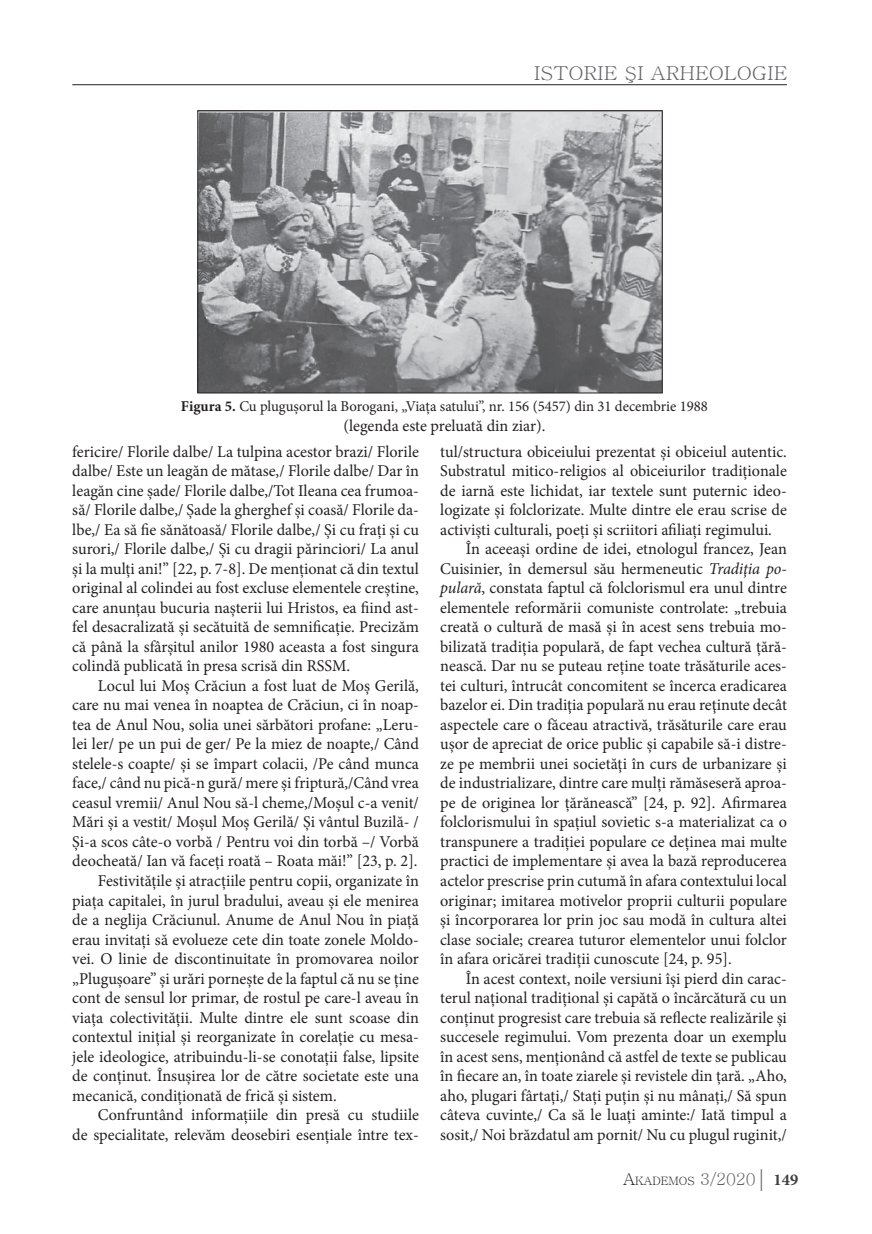
<style>
.page{position:relative;width:872px;height:1234px;background:#fff}
.page>*{position:absolute;margin:0;border:0;box-sizing:border-box;transform-origin:0 0}
.t1{font:19.2px "Batang";color:#636366;scale:1.06 1}
.t2{font:16.5px/19.5px "Minion Pro";color:#231f20;text-align:justify}
.t3{font:15px "Minion Pro";color:#231f20}
.t4{font:11.55px "Batang";color:#231f20}
.s1{font-weight:700}
.s2{font-style:italic}
.s3{font-size:16.5px}
.s4{font-size:16.5px;color:#636366}
.s5{font-family:"Garamond";font-size:24px;color:#636366}
.s6{font-family:"Minion Pro";font-weight:700;font-size:16.5px;color:#3e3e3f}
</style>
<div class="page">
<hr style="left:72px;top:84px;width:715px;height:1px;background:#231f20">
<img style="left:200px;top:112px;width:460px;height:279px">
<div style="left:198px;top:110px;width:464px;height:283px;border:1px solid #231f20"></div>
<p class="t1" style="left:534px;top:64px;width:241px">ISTORIE ŞI ARHEOLOGIE</p>
<p class="t3" style="left:181px;top:396px;width:528px"><span class="s1">Figura 5.</span> Cu plugușorul la Borogani, „Viața satului”, nr. 156 (5457) din 31 decembrie 1988</p>
<p class="t2" style="left:343px;top:416px;width:203px">(legenda este preluată din ziar).</p>
<p class="t2" style="left:72px;top:441px;width:348px">fericire/ Florile dalbe/ La tulpina acestor brazi/ Florile dalbe/ Este un leagăn de mătase,/ Florile dalbe/ Dar în leagăn cine șade/ Florile dalbe,/Tot Ileana cea frumoa&shy;să/ Florile dalbe,/ Șade la gherghef și coasă/ Florile da&shy;lbe,/ Ea să fie sănătoasă/ Florile dalbe,/ Și cu frați și cu surori,/ Florile dalbe,/ Și cu dragii părinciori/ La anul și la mulți ani!” [22, p. 7-8]. De menționat că din textul original al colindei au fost excluse elementele creștine, care anunțau bucuria nașterii lui Hristos, ea fiind ast&shy;fel desacralizată și secătuită de semnificație. Precizăm că până la sfârșitul anilor 1980 aceasta a fost singura colindă publicată în presa scrisă din RSSM.</p>
<p class="t2" style="left:98px;top:675px;width:323px">Locul lui Moș Crăciun a fost luat de Moș Gerilă,</p>
<p class="t2" style="left:72px;top:695px;width:348px">care nu mai venea în noaptea de Crăciun, ci în noap-</p>
<p class="t2" style="left:72px;top:714px;width:348px">tea de Anul Nou, solia unei sărbători profane: „Leru-</p>
<p class="t2" style="left:72px;top:734px;width:348px">lei ler/ pe un pui de ger/ Pe la miez de noapte,/ Când</p>
<p class="t2" style="left:72px;top:753px;width:348px">stelele-s coapte/ și se împart colacii, /Pe când munca</p>
<p class="t2" style="left:72px;top:773px;width:348px">face,/ când nu pică-n gură/ mere și friptură,/Când vrea</p>
<p class="t2" style="left:72px;top:792px;width:348px">ceasul vremii/ Anul Nou să-l cheme,/Moșul c-a venit/</p>
<p class="t2" style="left:72px;top:812px;width:348px">Mări și a vestit/ Moșul Moș Gerilă/ Și vântul Buzilă- /</p>
<p class="t2" style="left:72px;top:831px;width:348px">Și-a scos câte-o vorbă / Pentru voi din torbă –/ Vorbă</p>
<p class="t2" style="left:72px;top:851px;width:347px">deocheată/ Ian vă faceți roată – Roata măi!” [23, p. 2].</p>
<p class="t2" style="left:98px;top:870px;width:323px">Festivitățile și atracțiile pentru copii, organizate în</p>
<p class="t2" style="left:72px;top:890px;width:348px">piața capitalei, în jurul bradului, aveau și ele menirea</p>
<p class="t2" style="left:72px;top:909px;width:348px">de a neglija Crăciunul. Anume de Anul Nou în piață</p>
<p class="t2" style="left:72px;top:929px;width:348px">erau invitați să evolueze cete din toate zonele Moldo-</p>
<p class="t2" style="left:72px;top:948px;width:348px">vei. O linie de discontinuitate în promovarea noilor</p>
<p class="t2" style="left:72px;top:968px;width:348px">„Plugușoare” și urări pornește de la faptul că nu se ține</p>
<p class="t2" style="left:72px;top:987px;width:348px">cont de sensul lor primar, de rostul pe care-l aveau în</p>
<p class="t2" style="left:72px;top:1007px;width:348px">viața colectivității. Multe dintre ele sunt scoase din</p>
<p class="t2" style="left:72px;top:1026px;width:348px">contextul inițial și reorganizate în corelație cu mesa-</p>
<p class="t2" style="left:72px;top:1046px;width:348px">jele ideologice, atribuindu-li-se conotații false, lipsite</p>
<p class="t2" style="left:72px;top:1065px;width:348px">de conținut. Însușirea lor de către societate este una</p>
<p class="t2" style="left:72px;top:1085px;width:266px">mecanică, condiționată de frică și sistem.</p>
<p class="t2" style="left:98px;top:1104px;width:323px">Confruntând informațiile din presă cu studiile</p>
<p class="t2" style="left:72px;top:1124px;width:348px">de specialitate, relevăm deosebiri esențiale între tex-</p>
<p class="t2" style="left:440px;top:441px;width:348px">tul/structura obiceiului prezentat și obiceiul autentic.</p>
<p class="t2" style="left:440px;top:461px;width:348px">Substratul mitico-religios al obiceiurilor tradiționale</p>
<p class="t2" style="left:440px;top:480px;width:348px">de iarnă este lichidat, iar textele sunt puternic ideo-</p>
<p class="t2" style="left:440px;top:500px;width:348px">logizate și folclorizate. Multe dintre ele erau scrise de</p>
<p class="t2" style="left:440px;top:519px;width:333px">activiști culturali, poeți și scriitori afiliați regimului.</p>
<p class="t2" style="left:466px;top:539px;width:322px">În aceeași ordine de idei, etnologul francez, Jean</p>
<p class="t2" style="left:440px;top:558px;width:348px">Cuisinier, în demersul său hermeneutic <span class="s2">Tradiţia po-</span></p>
<p class="t2" style="left:440px;top:578px;width:348px"><span class="s2">pulară</span>, constata faptul că folclorismul era unul dintre</p>
<p class="t2" style="left:440px;top:597px;width:348px">elementele reformării comuniste controlate: „trebuia</p>
<p class="t2" style="left:440px;top:617px;width:348px">creată o cultură de masă şi în acest sens trebuia mo-</p>
<p class="t2" style="left:440px;top:636px;width:348px">bilizată tradiția populară, de fapt vechea cultură țără-</p>
<p class="t2" style="left:440px;top:656px;width:348px">nească. Dar nu se puteau reține toate trăsăturile aces-</p>
<p class="t2" style="left:440px;top:675px;width:348px">tei culturi, întrucât concomitent se încerca eradicarea</p>
<p class="t2" style="left:440px;top:695px;width:348px">bazelor ei. Din tradiţia populară nu erau reţinute decât</p>
<p class="t2" style="left:440px;top:714px;width:348px">aspectele care o făceau atractivă, trăsăturile care erau</p>
<p class="t2" style="left:440px;top:734px;width:348px">uşor de apreciat de orice public şi capabile să-i distre-</p>
<p class="t2" style="left:440px;top:753px;width:348px">ze pe membrii unei societăţi în curs de urbanizare şi</p>
<p class="t2" style="left:440px;top:773px;width:348px">de industrializare, dintre care mulți rămăseseră aproa-</p>
<p class="t2" style="left:440px;top:792px;width:348px">pe de originea lor țărănească” [24, p. 92]. Afirmarea</p>
<p class="t2" style="left:440px;top:812px;width:348px">folclorismului în spațiul sovietic s-a materializat ca o</p>
<p class="t2" style="left:440px;top:831px;width:348px">transpunere a tradiției populare ce deținea mai multe</p>
<p class="t2" style="left:440px;top:851px;width:348px">practici de implementare și avea la bază reproducerea</p>
<p class="t2" style="left:440px;top:870px;width:348px">actelor prescrise prin cutumă în afara contextului local</p>
<p class="t2" style="left:440px;top:890px;width:348px">originar; imitarea motivelor proprii culturii populare</p>
<p class="t2" style="left:440px;top:909px;width:348px">şi încorporarea lor prin joc sau modă în cultura altei</p>
<p class="t2" style="left:440px;top:929px;width:348px">clase sociale; crearea tuturor elementelor unui folclor</p>
<p class="t2" style="left:440px;top:948px;width:293px">în afara oricărei tradiții cunoscute [24, p. 95].</p>
<p class="t2" style="left:466px;top:968px;width:323px">În acest context, noile versiuni își pierd din carac-</p>
<p class="t2" style="left:440px;top:987px;width:348px">terul național tradițional și capătă o încărcătură cu un</p>
<p class="t2" style="left:440px;top:1007px;width:348px">conținut progresist care trebuia să reflecte realizările și</p>
<p class="t2" style="left:440px;top:1026px;width:348px">succesele regimului. Vom prezenta doar un exemplu</p>
<p class="t2" style="left:440px;top:1046px;width:348px">în acest sens, menționând că astfel de texte se publicau</p>
<p class="t2" style="left:440px;top:1065px;width:348px">în fiecare an, în toate ziarele și revistele din țară. „Aho,</p>
<p class="t2" style="left:440px;top:1085px;width:348px">aho, plugari fârtați,/ Stați puțin și nu mânați,/ Să spun</p>
<p class="t2" style="left:440px;top:1104px;width:348px">câteva cuvinte,/ Ca să le luați aminte:/ Iată timpul a</p>
<p class="t2" style="left:440px;top:1124px;width:348px">sosit,/ Noi brăzdatul am pornit/ Nu cu plugul ruginit,/</p>
<p class="t4" style="left:623px;top:1175px;width:177px"><span class="s3">A</span>KADEMOS <span class="s4">3/2020</span><span class="s5">|</span> <span class="s6">149</span></p>
</div>
